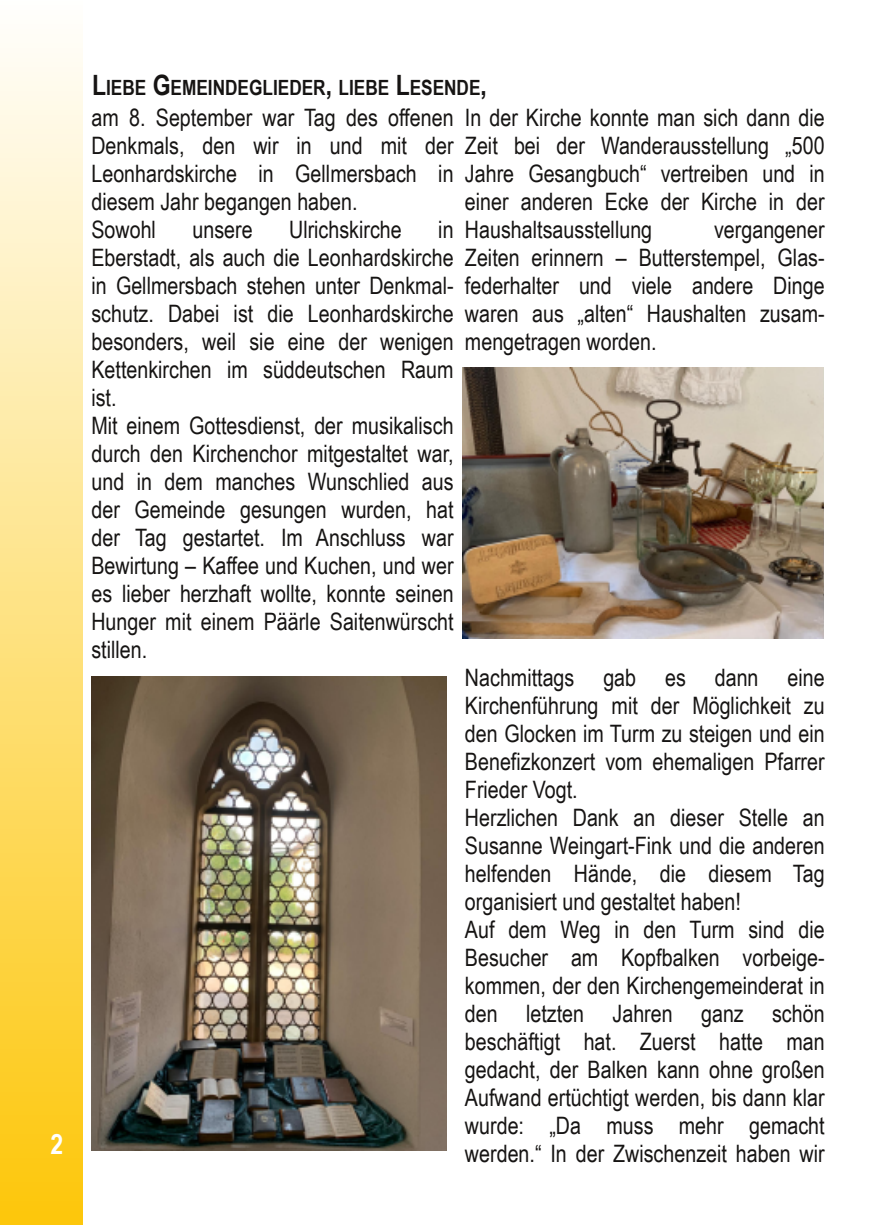
<style>
.page{position:relative;width:874px;height:1225px;background:#fff}
.page>*{position:absolute;margin:0;border:0;box-sizing:border-box;transform-origin:0 0}
.t1{font:700 28px "Arial Narrow";color:#fff}
.t2{font:24px/28px "Arial Narrow";color:#161413}
.t3{font:700 21px "Arial Narrow";color:#161413}
.s1{font-size:28px}
</style>
<div class="page">
<div style="left:0;top:0;width:83px;height:1225px;background:linear-gradient(to bottom,#fffffe,#fdc60a)"></div>
<img style="left:462px;top:368px;width:361px;height:270px">
<img style="left:91px;top:677px;width:356px;height:473px">
<p class="t1" style="left:50px;top:1127px;width:14px">2</p>
<p class="t3" style="left:92px;top:75px;width:396px"><span class="s1">L</span>IEBE <span class="s1">G</span>EMEINDEGLIEDER<span class="s1">,</span> LIEBE <span class="s1">L</span>ESENDE<span class="s1">,</span></p>
<p class="t2" style="left:91px;top:103px;width:363px">am 8. September war Tag des offenen<br>Denkmals, den wir in und mit der<br>Leonhardskirche in Gellmersbach in diesem Jahr begangen haben.<br>Sowohl</p>
<p class="t2" style="left:464px;top:103px;width:361px;text-align:justify">In der Kirche konnte man sich dann die Zeit bei der Wanderausstellung „500<br>Jahre Gesangbuch“ vertreiben und in einer anderen Ecke der Kirche in der Haushaltsausstellung</p>
<p class="t2" style="left:91px;top:215px;width:363px;text-indent:346px">in<br>Eberstadt, als auch die Leonhardskirche in Gellmersbach stehen unter Denkmal&shy;schutz. Dabei ist die Leonhardskirche besonders, weil sie eine der wenigen<br>Kettenkirchen im süddeutschen Raum ist.<br>Mit einem Gottesdienst, der musikalisch durch den Kirchenchor mitgestaltet war, und in dem manches Wunschlied aus der Gemeinde gesungen wurden, hat der Tag gestartet. Im Anschluss war<br>Bewirtung – Kaffee und Kuchen, und wer es lieber herzhaft wollte, konnte seinen<br>Hunger mit einem Päärle Saitenwürscht stillen.</p>
<p class="t2" style="left:192px;top:215px;width:62px">unsere</p>
<p class="t2" style="left:289px;top:215px;width:114px">Ulrichskirche</p>
<p class="t2" style="left:464px;top:215px;width:361px;text-align:justify;text-indent:249px">vergangener Zeiten erinnern – Butterstempel, Glas&shy;federhalter und viele andere Dinge waren aus „alten“ Haushalten zusam&shy;mengetragen worden.</p>
<p class="t2" style="left:464px;top:663px;width:361px">Nachmittags gab es dann eine Kirchenführung mit der Möglichkeit zu den Glocken im Turm zu steigen und ein Benefizkonzert vom ehemaligen Pfarrer Frieder Vogt.<br>Herzlichen Dank an dieser Stelle an Susanne Weingart-Fink und die anderen helfenden Hände, die diesem Tag organisiert und gestaltet haben!<br>Auf dem Weg in den Turm sind die Besucher am Kopfbalken vorbeige&shy;kommen, der den Kirchengemeinderat in den letzten Jahren ganz schön beschäftigt hat. Zuerst hatte man gedacht, der Balken kann ohne großen Aufwand ertüchtigt werden, bis dann klar wurde: „Da muss mehr gemacht werden.“ In der Zwischenzeit haben wir</p>
</div>
